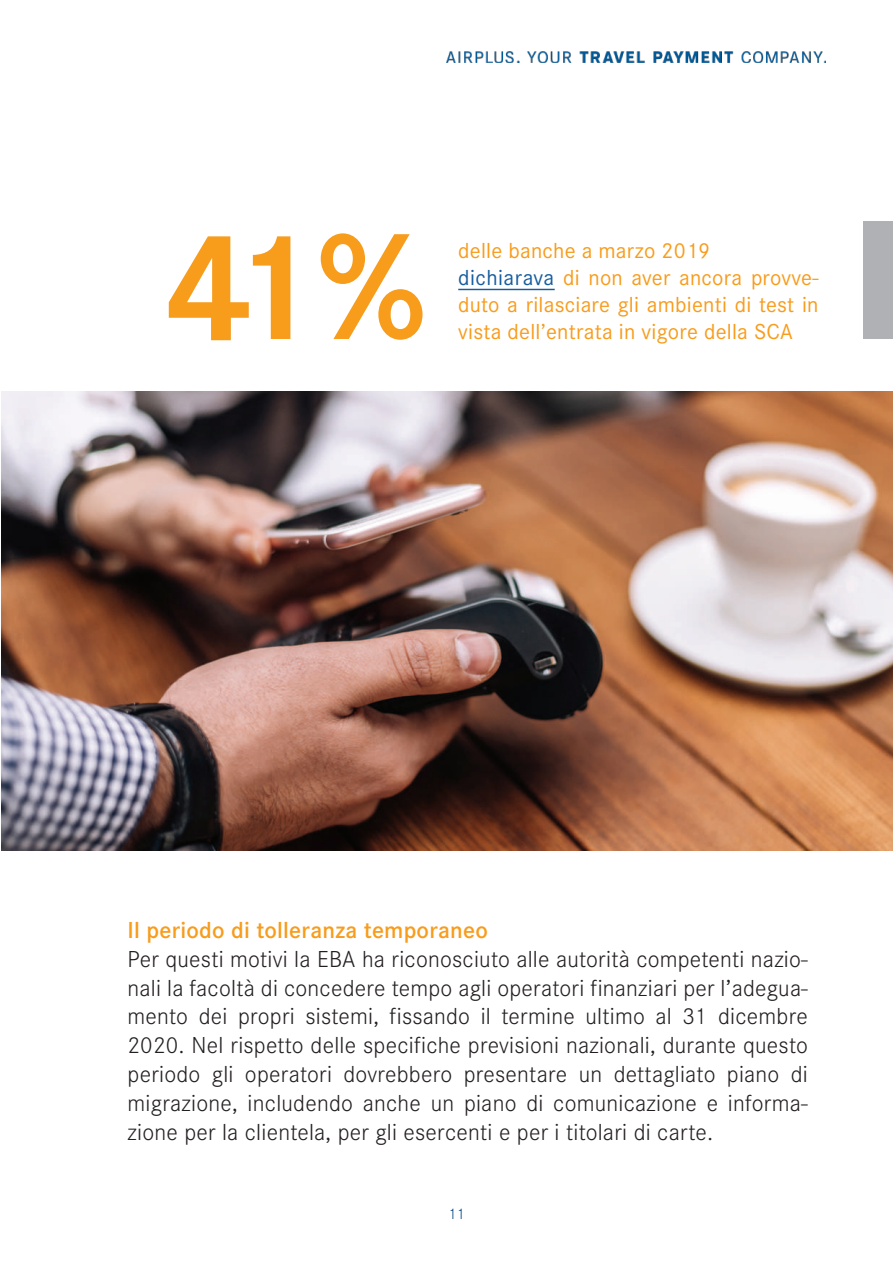
<style>
.page{position:relative;width:893px;height:1263px;background:#fff}
.page>*{position:absolute;margin:0;border:0;box-sizing:border-box;transform-origin:0 0}
.t1{font:700 157.05px "Corporate S";color:#f89c1c}
.t2{font:300 24px/28.8px "Corporate S";letter-spacing:.01em;color:#231f20;text-align:justify}
.t3{font:600 24px "Corporate S";letter-spacing:.01em;color:#f89c1c}
.t4{font:22.5px/27px "Corporate S";letter-spacing:.01em;color:#f89c1c}
.t5{font:300 15.75px "Corporate S";color:#004684}
.s1{color:#175d9e}
</style>
<div class="page">
<div style="left:863px;top:221px;width:30px;height:118px;background:#b0b1b5"></div>
<img style="left:1px;top:392px;width:892px;height:458px">
<hr style="left:458px;top:289px;width:97px;height:1px;background:#175d9e">
<img style="left:446px;top:52px;width:380px;height:11px">
<h1 class="t1" style="left:227px;top:197px;width:202px">1%</h1>
<p class="t4" style="left:458px;top:237px;width:362px">delle banche a marzo 2019<br><span class="s1">dichiarava</span> di non aver ancora provve&shy;duto a rilasciare gli ambienti di test in</p>
<h1 class="t1" style="left:164px;top:197px;width:91px">4</h1>
<p class="t4" style="left:458px;top:318px;width:336px">vista dell’entrata in vigore della SCA</p>
<p class="t3" style="left:128px;top:916px;width:362px">Il periodo di tolleranza temporaneo</p>
<p class="t2" style="left:128px;top:945px;width:682px">Per questi motivi la EBA ha riconosciuto alle autorità competenti nazio&shy;nali la facoltà di concedere tempo agli operatori finanziari per l’adegua&shy;mento dei propri sistemi, fissando il termine ultimo al 31 dicembre 2020. Nel rispetto delle specifiche previsioni nazionali, durante questo periodo gli operatori dovrebbero presentare un dettagliato piano di migrazione, includendo anche un piano di comunicazione e informa&shy;zione per la clientela, per gli esercenti e per i titolari di carte.</p>
<p class="t5" style="left:449px;top:1205px;width:18px">11</p>
</div>
